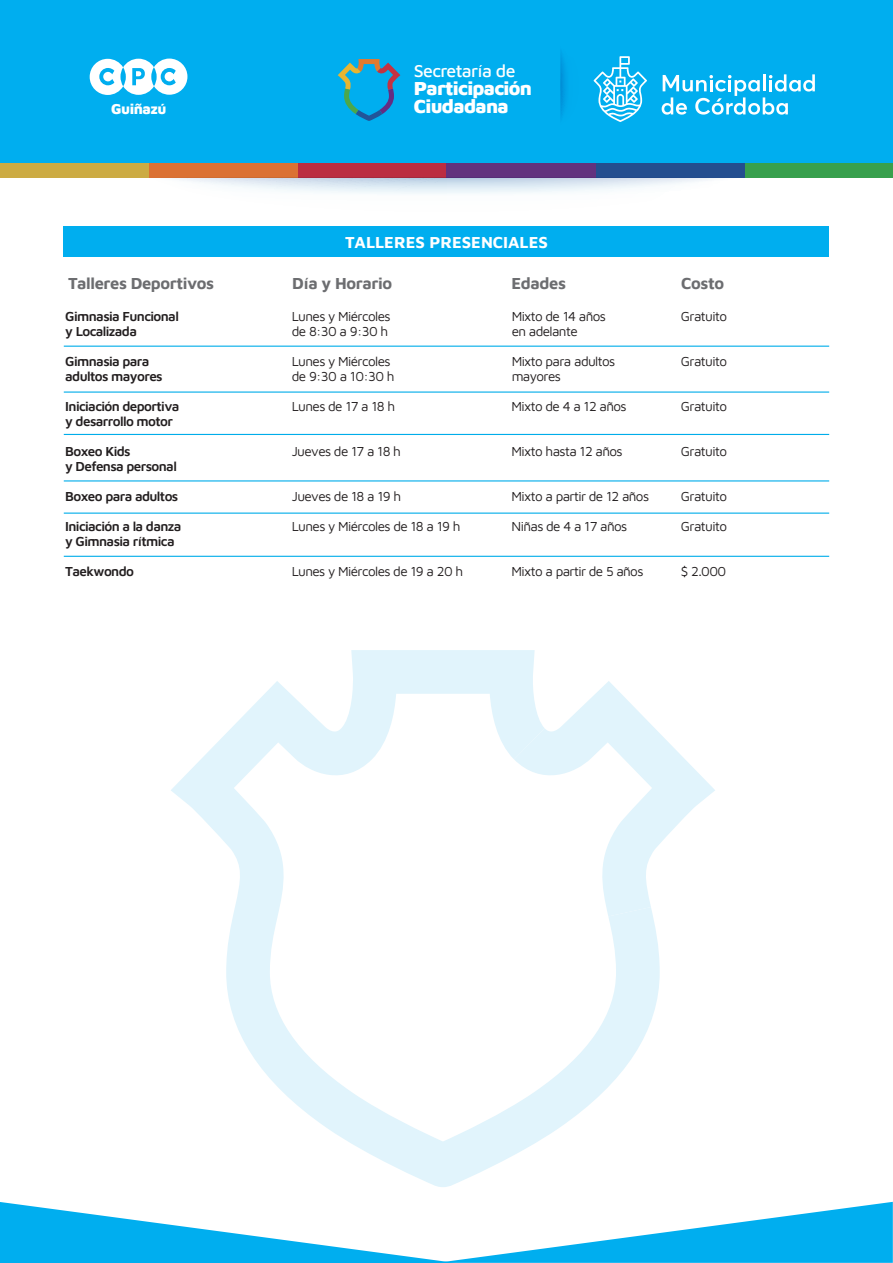
<style>
.page{position:relative;width:893px;height:1263px;background:#fff}
.page>*{position:absolute;margin:0;border:0;box-sizing:border-box;transform-origin:0 0}
.t1{font:900 19.5px "Maven Pro";letter-spacing:-.035em;color:#fff}
.t2{font:500 17.7px "Maven Pro";letter-spacing:-.035em;color:#fff}
.t3{font:700 16.5px "Maven Pro";letter-spacing:-.025em;color:#6c6d70}
.t4{font:700 16.5px "Maven Pro";color:#fff}
.t5{font:900 14.7px "Maven Pro";letter-spacing:-.035em;color:#fff}
.t6{font:13.5px "Maven Pro";letter-spacing:-.045em;color:#231f20}
.t7{font:600 13.5px "Maven Pro";letter-spacing:-.045em;color:#231f20}
</style>
<div class="page">
<div style="left:0;top:0;width:893px;height:170px;background:#00aeef"></div>
<div style="left:298px;top:163px;width:149px;height:14px;background:#bb2d41"></div>
<div style="left:148px;top:163px;width:150px;height:14px;background:#db7133"></div>
<div style="left:0;top:163px;width:148px;height:14px;background:#ccab43"></div>
<div style="left:744px;top:163px;width:149px;height:14px;background:#38a04d"></div>
<div style="left:595px;top:163px;width:149px;height:14px;background:#244e8f"></div>
<div style="left:446px;top:163px;width:149px;height:14px;background:#62327e"></div>
<svg style="left:338px;top:59px;width:62px;height:62px"></svg>
<svg style="left:594px;top:56px;width:53px;height:66px"></svg>
<svg style="left:662px;top:74px;width:153px;height:41px"></svg>
<svg style="left:560px;top:54px;width:6px;height:63px"></svg>
<svg style="left:172px;top:178px;width:546px;height:16px"></svg>
<svg style="left:90px;top:59px;width:97px;height:36px"></svg>
<svg style="left:0;top:1202px;width:893px;height:61px"></svg>
<div style="left:64px;top:227px;width:765px;height:30px;background:#00aeef"></div>
<hr style="left:64px;top:346px;width:765px;height:1px;background:#00adea">
<hr style="left:64px;top:391px;width:765px;height:2px;background:#00adea">
<hr style="left:64px;top:434px;width:765px;height:1px;background:#00adea">
<hr style="left:64px;top:480px;width:765px;height:1px;background:#00adea">
<hr style="left:64px;top:513px;width:765px;height:1px;background:#00adea">
<hr style="left:64px;top:556px;width:765px;height:1px;background:#00adea">
<svg style="left:171px;top:650px;width:489px;height:537px"></svg>
<svg style="left:514px;top:681px;width:201px;height:235px"></svg>
<h2 class="t2" style="left:414px;top:59px;width:103px">Secretaría de</h2>
<h1 class="t1" style="left:414px;top:75px;width:119px">Participación</h1>
<p class="t5" style="left:111px;top:99px;width:57px">Guiñazú</p>
<h1 class="t1" style="left:414px;top:93px;width:96px">Ciudadana</h1>
<p class="t4" style="left:345px;top:231px;width:204px">TALLERES PRESENCIALES</p>
<p class="t3" style="left:68px;top:272px;width:148px">Talleres Deportivos</p>
<p class="t3" style="left:292px;top:272px;width:102px">Día y Horario</p>
<p class="t3" style="left:511px;top:272px;width:56px">Edades</p>
<p class="t3" style="left:681px;top:272px;width:44px">Costo</p>
<p class="t7" style="left:65px;top:307px;width:115px">Gimnasia Funcional</p>
<p class="t6" style="left:292px;top:307px;width:100px">Lunes y Miércoles</p>
<p class="t6" style="left:512px;top:307px;width:96px">Mixto de 14 años</p>
<p class="t6" style="left:681px;top:307px;width:48px">Gratuito</p>
<p class="t7" style="left:65px;top:322px;width:73px">y Localizada</p>
<p class="t6" style="left:292px;top:322px;width:98px">de 8:30 a 9:30 h</p>
<p class="t6" style="left:512px;top:322px;width:68px">en adelante</p>
<p class="t7" style="left:65px;top:352px;width:86px">Gimnasia para</p>
<p class="t6" style="left:292px;top:352px;width:100px">Lunes y Miércoles</p>
<p class="t6" style="left:512px;top:352px;width:105px">Mixto para adultos</p>
<p class="t6" style="left:681px;top:352px;width:48px">Gratuito</p>
<p class="t7" style="left:65px;top:367px;width:99px">adultos mayores</p>
<p class="t6" style="left:292px;top:367px;width:104px">de 9:30 a 10:30 h</p>
<p class="t6" style="left:512px;top:367px;width:51px">mayores</p>
<p class="t7" style="left:65px;top:397px;width:116px">Iniciación deportiva</p>
<p class="t6" style="left:292px;top:397px;width:105px">Lunes de 17 a 18 h</p>
<p class="t6" style="left:512px;top:397px;width:117px">Mixto de 4 a 12 años</p>
<p class="t6" style="left:681px;top:397px;width:48px">Gratuito</p>
<p class="t7" style="left:65px;top:412px;width:109px">y desarrollo motor</p>
<p class="t7" style="left:65px;top:442px;width:67px">Boxeo Kids</p>
<p class="t6" style="left:292px;top:442px;width:111px">Jueves de 17 a 18 h</p>
<p class="t6" style="left:512px;top:442px;width:113px">Mixto hasta 12 años</p>
<p class="t6" style="left:681px;top:442px;width:48px">Gratuito</p>
<p class="t7" style="left:65px;top:457px;width:113px">y Defensa personal</p>
<p class="t7" style="left:65px;top:487px;width:115px">Boxeo para adultos</p>
<p class="t6" style="left:292px;top:487px;width:111px">Jueves de 18 a 19 h</p>
<p class="t6" style="left:512px;top:487px;width:139px">Mixto a partir de 12 años</p>
<p class="t6" style="left:681px;top:487px;width:48px">Gratuito</p>
<p class="t7" style="left:65px;top:517px;width:118px">Iniciación a la danza</p>
<p class="t6" style="left:292px;top:517px;width:170px">Lunes y Miércoles de 18 a 19 h</p>
<p class="t6" style="left:512px;top:517px;width:117px">Niñas de 4 a 17 años</p>
<p class="t6" style="left:681px;top:517px;width:48px">Gratuito</p>
<p class="t7" style="left:65px;top:532px;width:111px">y Gimnasia rítmica</p>
<p class="t7" style="left:65px;top:562px;width:70px">Taekwondo</p>
<p class="t6" style="left:292px;top:562px;width:173px">Lunes y Miércoles de 19 a 20 h</p>
<p class="t6" style="left:512px;top:562px;width:133px">Mixto a partir de 5 años</p>
<p class="t6" style="left:681px;top:562px;width:47px">$ 2.000</p>
</div>
